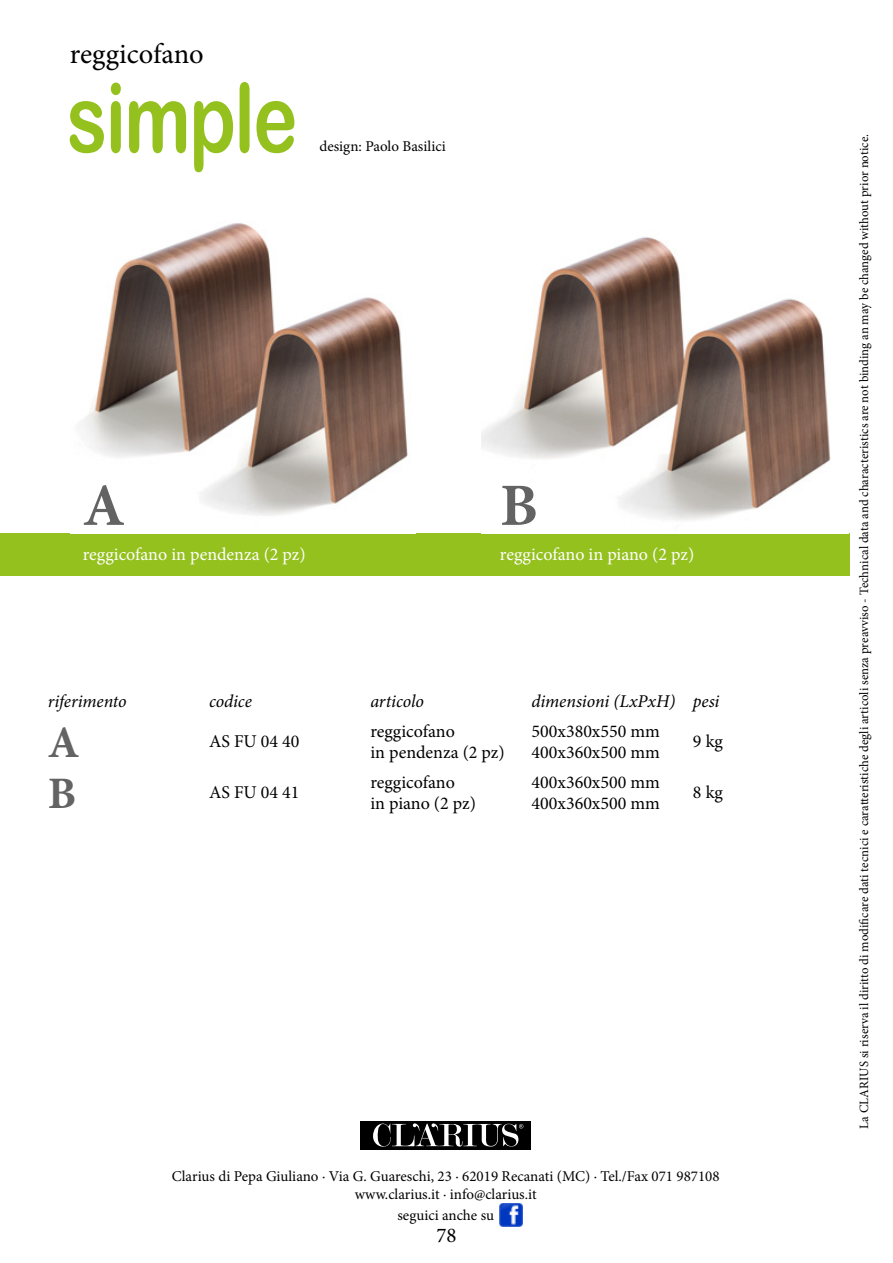
<style>
.page{position:relative;width:893px;height:1263px;background:#fff}
.page>*{position:absolute;margin:0;border:0;box-sizing:border-box;transform-origin:0 0}
.t1{font:96.3px "Arial Rounded MT Bold";letter-spacing:-.02em;color:#95c11f;scale:.78 1}
.t2{font:700 60px "Minion Pro";color:#646363}
.t3{font:700 45px "Minion Pro";color:#646363}
.t4{font:28.5px "Minion Pro";color:#000}
.t5{font:21px "Minion Pro";color:#000}
.t6{font:18px/21.6px "Minion Pro";color:#000}
.t7{font:18px "Minion Pro";color:#fff}
.t8{font:italic 18px "Minion Pro";letter-spacing:-.005em;color:#000}
.t9{font:15px/18px "Minion Pro";color:#000;text-align:center}
.t10{font:12.75px "Minion Pro";color:#000}
</style>
<div class="page">
<div style="left:0;top:533px;width:893px;height:43px;background:#95c11f"></div>
<img style="left:481px;top:237px;width:350px;height:284px">
<img style="left:81px;top:223px;width:327px;height:293px">
<div style="left:361px;top:1121px;width:170px;height:28px;background:#000"></div>
<svg style="left:373px;top:1123px;width:150px;height:24px"></svg>
<img style="left:500px;top:1204px;width:22px;height:22px">
<div style="left:850px;top:0;width:43px;height:1263px;background:#fff"></div>
<h3 class="t4" style="left:70px;top:35px;width:135px">reggicofano</h3>
<h1 class="t1" style="left:67px;top:61px;width:298px">simple</h1>
<p class="t9" style="left:319px;top:137px;width:128px">design: Paolo Basilici</p>
<h2 class="t2" style="left:83px;top:463px;width:44px">A</h2>
<h2 class="t2" style="left:500px;top:463px;width:40px">B</h2>
<h3 class="t7" style="left:83px;top:542px;width:225px">reggicofano in pendenza (2 pz)</h3>
<h3 class="t7" style="left:500px;top:542px;width:196px">reggicofano in piano (2 pz)</h3>
<h3 class="t8" style="left:48px;top:689px;width:81px">riferimento</h3>
<h3 class="t8" style="left:209px;top:689px;width:44px">codice</h3>
<h3 class="t8" style="left:370px;top:689px;width:55px">articolo</h3>
<h3 class="t8" style="left:532px;top:689px;width:189px">dimensioni (LxPxH) pesi</h3>
<h3 class="t3" style="left:48px;top:711px;width:33px">A</h3>
<h3 class="t6" style="left:209px;top:731px;width:92px">AS FU 04 40</h3>
<h3 class="t6" style="left:370px;top:720px;width:136px">reggicofano<br>in pendenza (2 pz)</h3>
<h3 class="t6" style="left:532px;top:720px;width:130px">500x380x550 mm<br>400x360x500 mm</h3>
<h3 class="t6" style="left:693px;top:731px;width:32px">9 kg</h3>
<h3 class="t3" style="left:48px;top:762px;width:30px">B</h3>
<h3 class="t6" style="left:209px;top:782px;width:92px">AS FU 04 41</h3>
<h3 class="t6" style="left:370px;top:771px;width:107px">reggicofano<br>in piano (2 pz)</h3>
<h3 class="t6" style="left:532px;top:771px;width:130px">400x360x500 mm<br>400x360x500 mm</h3>
<h3 class="t6" style="left:693px;top:782px;width:32px">8 kg</h3>
<p class="t9" style="left:172px;top:1168px;width:549px">Clarius di Pepa Giuliano ∙ Via G. Guareschi, 23 ∙ 62019 Recanati (MC) ∙ Tel./Fax 071 987108 www.clarius.it ∙ info@clarius.it</p>
<p class="t9" style="left:397px;top:1207px;width:98px">seguici anche su</p>
<h3 class="t5" style="left:436px;top:1221px;width:22px">78</h3>
<p class="t10" style="left:856px;top:1129px;width:996px;rotate:-90deg">La CLARIUS si riserva il diritto di modificare dati tecnici e caratteristiche degli articoli senza preavviso - Technical data and characteristics are not binding an may be changed without prior notice.</p>
</div>
